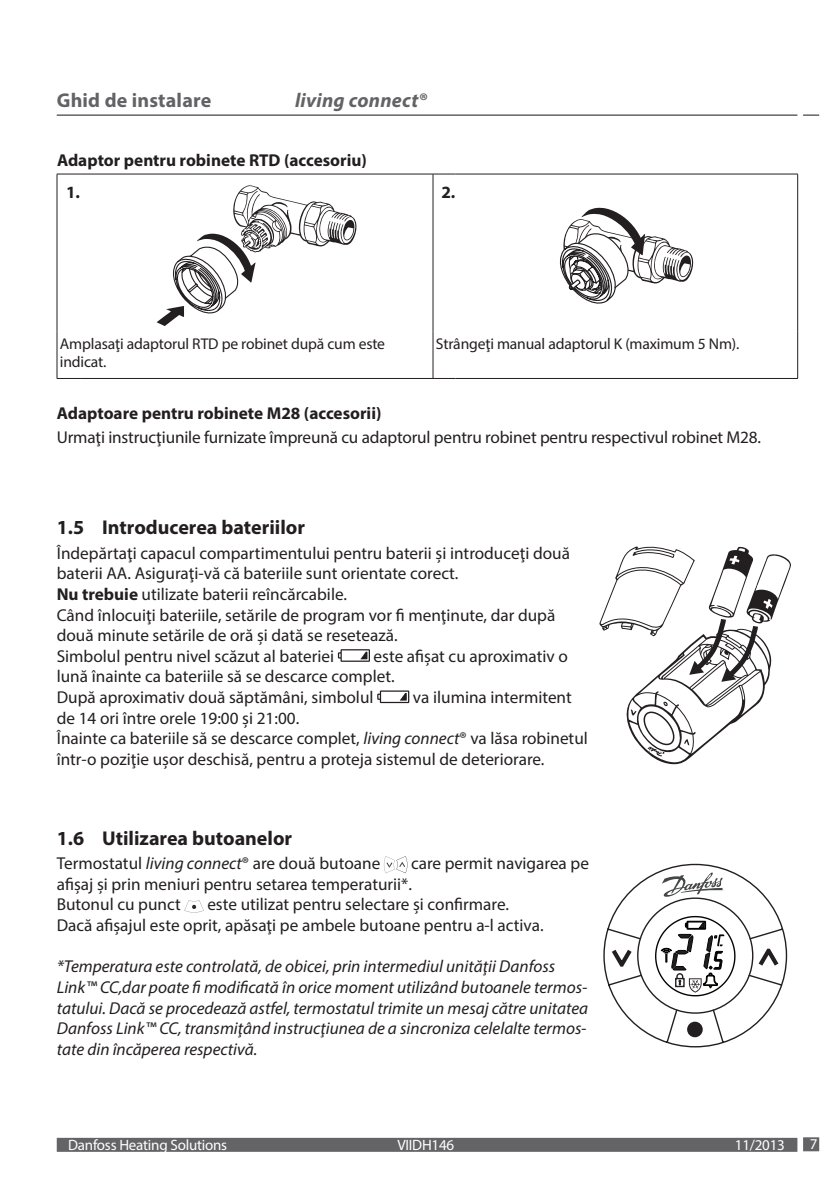
<style>
.page{position:relative;width:840px;height:1191px;background:#fff}
.page>*{position:absolute;margin:0;border:0;box-sizing:border-box;transform-origin:0 0}
.t1{font:700 20px "Myriad Pro";color:#231f20}
.t2{font:700 20px "Myriad Pro";letter-spacing:.01em;color:#636366}
.t3{font:italic 700 20px "Myriad Pro";letter-spacing:.01em;color:#636366}
.t4{font:17.2px/20.6px "Myriad Pro";color:#231f20}
.t5{font:italic 17.2px/20.6px "Myriad Pro";color:#231f20}
.t6{font:700 17.2px/32.2px "Myriad Pro";color:#231f20}
.t7{font:15.6px/18px "Myriad Pro";letter-spacing:-.01em;color:#231f20}
.t8{font:15px "Myriad Pro";letter-spacing:-.015em;color:#fff}
.s1{font-weight:700}
.s2{font-style:italic}
</style>
<div class="page">
<hr style="left:57px;top:114px;width:740px;height:2px;background:#646467">
<svg style="left:803px;top:114px;width:15px;height:2px"></svg>
<div style="left:57px;top:1137px;width:740px;height:14px;background:#646467"></div>
<div style="left:802px;top:1137px;width:16px;height:14px;background:#646467"></div>
<svg style="left:58px;top:174px;width:22px;height:1px"></svg>
<hr style="left:57px;top:174px;width:1px;height:158px;background:#231f20">
<hr style="left:80px;top:174px;width:353px;height:1px;background:#231f20">
<hr style="left:57px;top:332px;width:1px;height:46px;background:#231f20">
<svg style="left:57px;top:378px;width:23px;height:1px"></svg>
<hr style="left:80px;top:378px;width:353px;height:1px;background:#231f20">
<svg style="left:433px;top:174px;width:22px;height:1px"></svg>
<hr style="left:432px;top:174px;width:1px;height:158px;background:#231f20">
<hr style="left:455px;top:174px;width:342px;height:1px;background:#231f20">
<hr style="left:796px;top:174px;width:1px;height:158px;background:#231f20">
<hr style="left:432px;top:332px;width:1px;height:46px;background:#231f20">
<hr style="left:796px;top:332px;width:1px;height:46px;background:#231f20">
<svg style="left:433px;top:378px;width:22px;height:1px"></svg>
<hr style="left:455px;top:378px;width:342px;height:1px;background:#231f20">
<svg style="left:156px;top:185px;width:200px;height:141px"></svg>
<svg style="left:559px;top:208px;width:133px;height:96px"></svg>
<svg style="left:338px;top:649px;width:32px;height:13px"></svg>
<svg style="left:377px;top:690px;width:32px;height:13px"></svg>
<svg style="left:599px;top:546px;width:191px;height:218px"></svg>
<svg style="left:384px;top:856px;width:23px;height:17px"></svg>
<svg style="left:184px;top:900px;width:19px;height:12px"></svg>
<svg style="left:603px;top:863px;width:183px;height:184px"></svg>
<p class="t2" style="left:57px;top:87px;width:156px">Ghid de instalare</p>
<p class="t3" style="left:295px;top:87px;width:133px">living connect®</p>
<p class="t6" style="left:66px;top:144px;width:302px;text-indent:-9px">Adaptor pentru robinete RTD (accesoriu)<br>1.</p>
<p class="t6" style="left:441px;top:176px;width:16px">2.</p>
<p class="t7" style="left:60px;top:335px;width:326px">Amplasaţi adaptorul RTD pe robinet după cum este indicat.</p>
<p class="t7" style="left:435px;top:335px;width:305px">Strângeţi manual adaptorul K (maximum 5 Nm).</p>
<p class="t6" style="left:57px;top:396px;width:326px">Adaptoare pentru robinete M28 (accesorii)</p>
<p class="t4" style="left:57px;top:427px;width:705px">Urmaţi instrucţiunile furnizate împreună cu adaptorul pentru robinet pentru respectivul robinet M28.</p>
<p class="t1" style="left:57px;top:514px;width:249px">1.5 Introducerea bateriilor</p>
<p class="t4" style="left:57px;top:542px;width:514px">Îndepărtaţi capacul compartimentului pentru baterii şi introduceţi două baterii AA. Asiguraţi-vă că bateriile sunt orientate corect.<br><span class="s1">Nu trebuie</span> utilizate baterii reîncărcabile.<br>Când înlocuiţi bateriile, setările de program vor fi menţinute, dar după două minute setările de oră şi dată se resetează.<br>Simbolul pentru nivel scăzut al bateriei</p>
<p class="t4" style="left:57px;top:645px;width:512px;text-indent:317px">este afişat cu aproximativ o lună înainte ca bateriile să se descarce complet.<br>După aproximativ două săptămâni, simbolul</p>
<p class="t4" style="left:412px;top:687px;width:160px">va ilumina intermitent</p>
<p class="t4" style="left:57px;top:707px;width:532px">de 14 ori între orele 19:00 şi 21:00.<br>Înainte ca bateriile să se descarce complet, <span class="s2">living connect</span>® va lăsa robinetul într-o poziţie uşor deschisă, pentru a proteja sistemul de deteriorare.</p>
<p class="t1" style="left:57px;top:825px;width:237px">1.6 Utilizarea butoanelor</p>
<p class="t4" style="left:57px;top:853px;width:325px">Termostatul <span class="s2">living connect</span>® are două butoane</p>
<p class="t4" style="left:57px;top:853px;width:533px;text-indent:354px">care permit navigarea pe afişaj şi prin meniuri pentru setarea temperaturii*.<br>Butonul cu punct</p>
<p class="t4" style="left:57px;top:894px;width:488px;text-indent:150px">este utilizat pentru selectare şi confirmare.<br>Dacă afişajul este oprit, apăsaţi pe ambele butoane pentru a-l activa.</p>
<p class="t5" style="left:57px;top:956px;width:532px">*Temperatura este controlată, de obicei, prin intermediul unităţii Danfoss Link™ CC,dar poate fi modificată în orice moment utilizând butoanele termos&shy;tatului. Dacă se procedează astfel, termostatul trimite un mesaj către unitatea Danfoss Link™ CC, transmiţând instrucţiunea de a sincroniza celelalte termos&shy;tate din încăperea respectivă.</p>
<p class="t8" style="left:68px;top:1135px;width:160px">Danfoss Heating Solutions</p>
<p class="t8" style="left:397px;top:1135px;width:58px">VIIDH146</p>
<p class="t8" style="left:734px;top:1135px;width:51px">11/2013</p>
<p class="t8" style="left:809px;top:1134px;width:9px">7</p>
</div>
